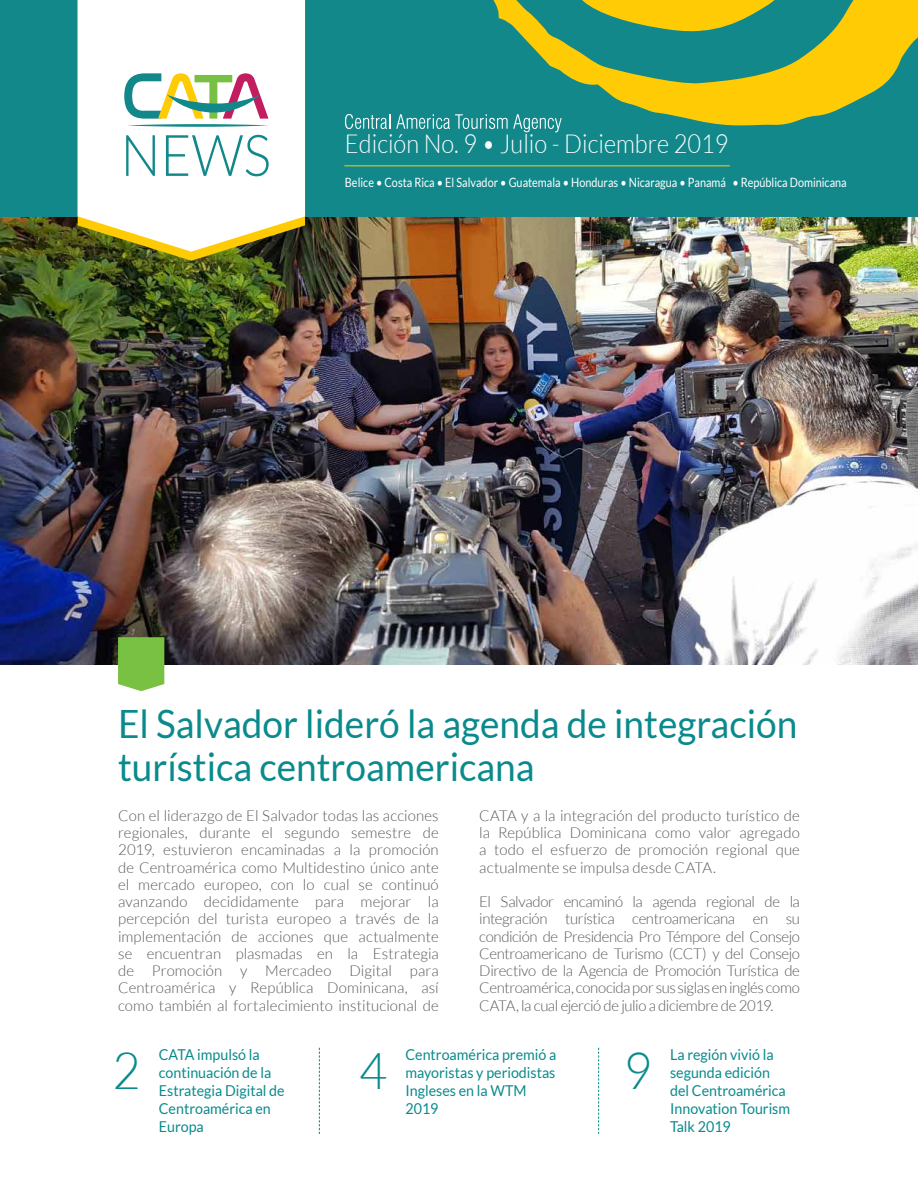
<style>
.page{position:relative;width:918px;height:1188px;background:#fff}
.page>*{position:absolute;margin:0;border:0;box-sizing:border-box;transform-origin:0 0}
.t1{font:300 57.45px "Lato";color:#12888b;scale:.92 1}
.t2{font:300 51px "Lato";color:#0a8a8c;scale:.95 1}
.t3{font:39px/43.2px "Lato";color:#0a8a8c;scale:.95 1}
.t4{font:300 26.25px "Lato";color:#fff;scale:.9 1}
.t5{font:300 15px/17.2px "Lato";color:#58595b;text-align:justify}
.t6{font:15px/18px "Lato";color:#0a8a8c;scale:.95 1}
.t7{font:12.75px "Lato";color:#fff;scale:.85 1}
</style>
<div class="page">
<img style="left:0;top:216px;width:918px;height:448px">
<div style="left:0;top:0;width:918px;height:216px;background:#12888b"></div>
<svg style="left:493px;top:0;width:425px;height:126px"></svg>
<svg style="left:345px;top:114px;width:45px;height:15px"></svg>
<svg style="left:396px;top:114px;width:166px;height:19px"></svg>
<svg style="left:78px;top:252px;width:227px;height:9px;background:#565a16"></svg>
<svg style="left:78px;top:0;width:227px;height:252px;background:#f5f4eb"></svg>
<svg style="left:124px;top:73px;width:145px;height:54px"></svg>
<hr style="left:344px;top:165px;width:386px;height:1px;background:#ffcb05">
<svg style="left:319px;top:1048px;width:1px;height:86px"></svg>
<svg style="left:598px;top:1048px;width:1px;height:86px"></svg>
<svg style="left:118px;top:637px;width:46px;height:54px;background:#80c44e"></svg>
<h1 class="t1" style="left:121px;top:124px;width:165px">NEWS</h1>
<h3 class="t4" style="left:345px;top:130px;width:428px">Edición No. 9 • Julio - Diciembre 2019</h3>
<p class="t7" style="left:345px;top:175px;width:592px">Belice • Costa Rica • El Salvador • Guatemala • Honduras • Nicaragua • Panamá • República Dominicana</p>
<h3 class="t3" style="left:118px;top:702px;width:717px">El Salvador lideró la agenda de integración turística centroamericana</h3>
<p class="t5" style="left:118px;top:807px;width:322px">Con el liderazgo de El Salvador todas las acciones regionales, durante el segundo semestre de 2019, estuvieron encaminadas a la promoción de Centroamérica como Multidestino único ante el mercado europeo, con lo cual se continuó avanzando decididamente para mejorar la percepción del turista europeo a través de la implementación de acciones que actualmente se encuentran plasmadas en la Estrategia de Promoción y Mercadeo Digital para Centroamérica y República Dominicana, así como también al fortalecimiento institucional de</p>
<p class="t5" style="left:479px;top:807px;width:322px">CATA y a la integración del producto turístico de la República Dominicana como valor agregado a todo el esfuerzo de promoción regional que actualmente se impulsa desde CATA.</p>
<p class="t5" style="left:479px;top:893px;width:322px">El Salvador encaminó la agenda regional de la integración turística centroamericana en su condición de Presidencia Pro Témpore del Consejo Centroamericano de Turismo (CCT) y del Consejo Directivo de la Agencia de Promoción Turística de Centroamérica, conocida por sus siglas en inglés como CATA, la cual ejerció de julio a diciembre de 2019.</p>
<p class="t6" style="left:159px;top:1045px;width:134px">CATA impulsó la continuación de la<br>Estrategia Digital de<br>Centroamérica en<br>Europa</p>
<h2 class="t2" style="left:359px;top:1043px;width:31px">4</h2>
<p class="t6" style="left:670px;top:1045px;width:128px">La región vivió la segunda edición del Centroamérica<br>Innovation Tourism<br>Talk 2019</p>
<h2 class="t2" style="left:112px;top:1043px;width:31px">2</h2>
<p class="t6" style="left:406px;top:1045px;width:160px">Centroamérica premió a mayoristas y periodistas<br>Ingleses en la WTM<br>2019</p>
<h2 class="t2" style="left:624px;top:1043px;width:31px">9</h2>
</div>
